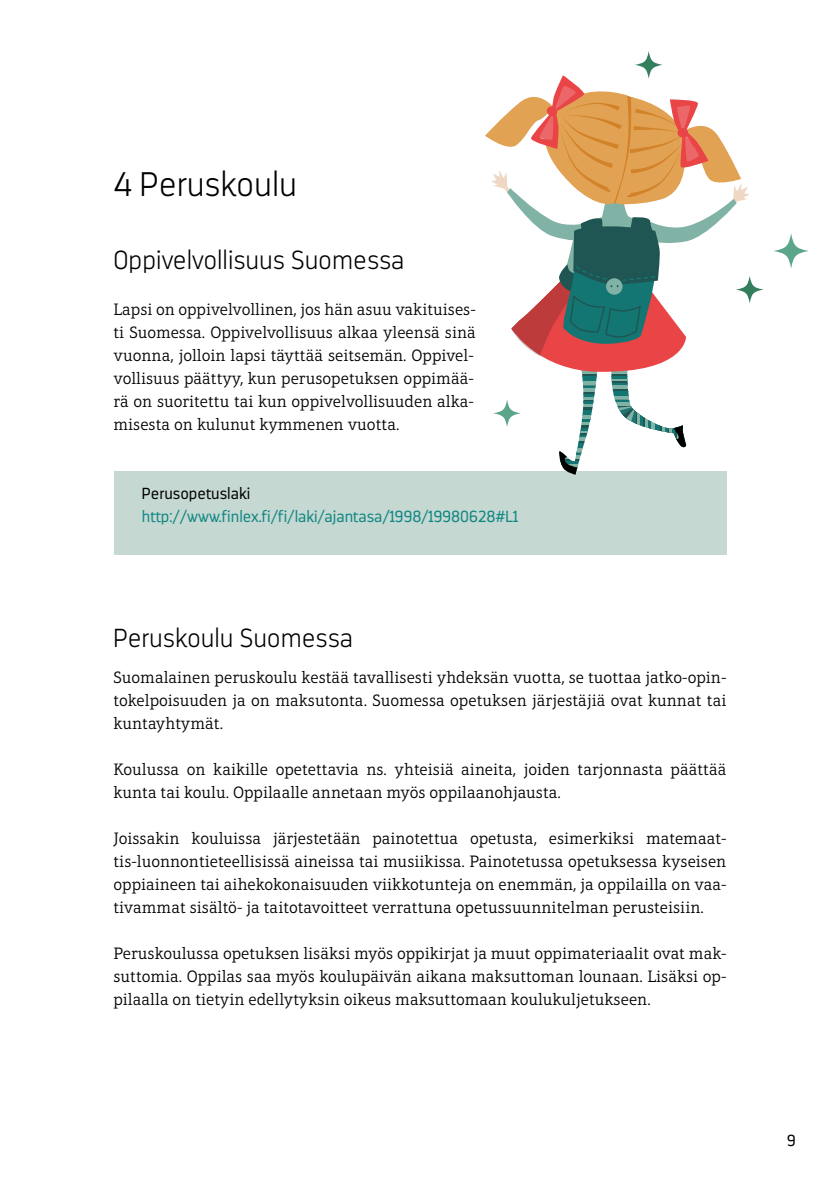
<style>
.page{position:relative;width:840px;height:1191px;background:#fff}
.page>*{position:absolute;margin:0;border:0;box-sizing:border-box;transform-origin:0 0}
.t1{font:200 34px "Darwin";color:#000}
.t2{font:200 26px "Darwin";color:#000}
.t3{font:300 16.8px/23px "Aptifer Slab LT Pro";color:#000;text-align:justify}
.t4{font:300 16px "Darwin";color:#108683}
.t5{font:300 16px "Darwin";color:#000}
</style>
<div class="page">
<div style="left:113px;top:471px;width:613px;height:83px;background:#c5d8d2"></div>
<svg style="left:485px;top:75px;width:264px;height:399px"></svg>
<svg style="left:735px;top:276px;width:28px;height:27px"></svg>
<svg style="left:493px;top:399px;width:27px;height:28px"></svg>
<svg style="left:634px;top:51px;width:28px;height:28px"></svg>
<div style="left:464px;top:222px;width:35px;height:35px;background:#fff;border-radius:50%"></div>
<svg style="left:773px;top:233px;width:35px;height:35px"></svg>
<h1 class="t1" style="left:113px;top:164px;width:185px">4 Peruskoulu</h1>
<h2 class="t2" style="left:113px;top:245px;width:292px">Oppivelvollisuus Suomessa</h2>
<p class="t3" style="left:113px;top:298px;width:364px">Lapsi on oppivelvollinen, jos hän asuu vakituises&shy;ti Suomessa. Oppivelvollisuus alkaa yleensä sinä vuonna, jolloin lapsi täyttää seitsemän. Oppivel&shy;vollisuus päättyy, kun perusopetuksen oppimää&shy;rä on suoritettu tai kun oppivelvollisuuden alka&shy;misesta on kulunut kymmenen vuotta.</p>
<p class="t5" style="left:142px;top:484px;width:110px">Perusopetuslaki</p>
<p class="t4" style="left:142px;top:507px;width:377px">http://www.finlex.fi/fi/laki/ajantasa/1998/19980628#L1</p>
<h2 class="t2" style="left:113px;top:622px;width:241px">Peruskoulu Suomessa</h2>
<p class="t3" style="left:113px;top:666px;width:614px">Suomalainen peruskoulu kestää tavallisesti yhdeksän vuotta, se tuottaa jatko-opin&shy;tokelpoisuuden ja on maksutonta. Suomessa opetuksen järjestäjiä ovat kunnat tai kuntayhtymät.</p>
<p class="t3" style="left:113px;top:758px;width:614px">Koulussa on kaikille opetettavia ns. yhteisiä aineita, joiden tarjonnasta päättää kunta tai koulu. Oppilaalle annetaan myös oppilaanohjausta.</p>
<p class="t3" style="left:113px;top:827px;width:614px">Joissakin kouluissa järjestetään painotettua opetusta, esimerkiksi matemaat&shy;tis-luonnontieteellisissä aineissa tai musiikissa. Painotetussa opetuksessa kyseisen oppiaineen tai aihekokonaisuuden viikkotunteja on enemmän, ja oppilailla on vaa&shy;tivammat sisältö- ja taitotavoitteet verrattuna opetussuunnitelman perusteisiin.</p>
<p class="t3" style="left:113px;top:942px;width:614px">Peruskoulussa opetuksen lisäksi myös oppikirjat ja muut oppimateriaalit ovat mak&shy;suttomia. Oppilas saa myös koulupäivän aikana maksuttoman lounaan. Lisäksi op&shy;pilaalla on tietyin edellytyksin oikeus maksuttomaan koulukuljetukseen.</p>
<p class="t5" style="left:786px;top:1131px;width:10px">9</p>
</div>
